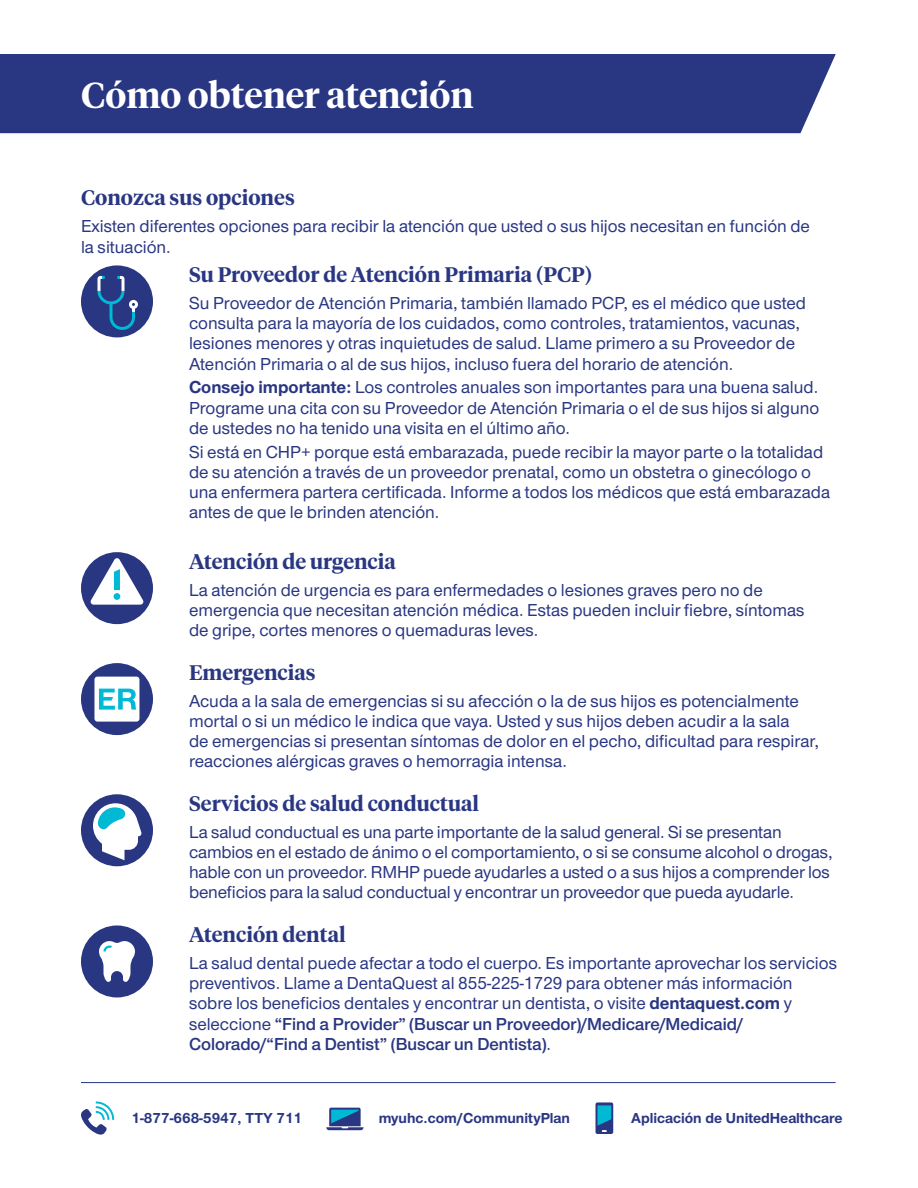
<style>
.page{position:relative;width:918px;height:1188px;background:#fff}
.page>*{position:absolute;margin:0;border:0;box-sizing:border-box;transform-origin:0 0}
.Head_3___REV{font:600 36px "UHC Serif Headline";color:#fff}
.Subhead___UHC_Serif{font:600 21px "UHC Serif Headline";color:#293682}
.Body{font:500 18px/20.2px "UHC Sans";color:#293682}
.t1{font:700 15px "UHC Sans";color:#293682}
.s1{font-weight:700}
.s2{font-weight:600}
</style>
<div class="page">
<hr style="left:81px;top:1082px;width:755px;height:1px;background:#293682">
<svg style="left:596px;top:1102px;width:17px;height:32px"></svg>
<svg style="left:326px;top:1108px;width:38px;height:22px"></svg>
<svg style="left:81px;top:1101px;width:33px;height:34px"></svg>
<div style="left:81px;top:265px;width:72px;height:72px;background:#293682;border-radius:50%"></div>
<svg style="left:98px;top:276px;width:40px;height:54px"></svg>
<div style="left:81px;top:552px;width:72px;height:72px;background:#293682;border-radius:50%"></div>
<svg style="left:90px;top:558px;width:54px;height:47px"></svg>
<div style="left:81px;top:663px;width:72px;height:72px;background:#293682;border-radius:50%"></div>
<div style="left:94px;top:677px;width:45px;height:45px;background:#fff;border-radius:3px"></div>
<svg style="left:99px;top:689px;width:37px;height:21px"></svg>
<div style="left:81px;top:794px;width:72px;height:72px;background:#293682;border-radius:50%"></div>
<svg style="left:93px;top:803px;width:49px;height:57px"></svg>
<div style="left:81px;top:925px;width:72px;height:72px;background:#293682;border-radius:50%"></div>
<svg style="left:99px;top:941px;width:36px;height:41px"></svg>
<div style="left:0;top:54px;width:836px;height:79px;background:#293682"></div>
<p class="Head_3___REV" style="left:81px;top:70px;width:394px">Cómo obtener atención</p>
<p class="Subhead___UHC_Serif" style="left:81px;top:184px;width:215px">Conozca sus opciones</p>
<p class="Body" style="left:81px;top:216px;width:731px">Existen diferentes opciones para recibir la atención que usted o sus hijos necesitan en función de la situación.</p>
<p class="Subhead___UHC_Serif" style="left:189px;top:260px;width:405px">Su Proveedor de Atención Primaria (PCP)</p>
<p class="Body" style="left:189px;top:292px;width:619px">Su Proveedor de Atención Primaria, también llamado PCP, es el médico que usted consulta para la mayoría de los cuidados, como controles, tratamientos, vacunas, lesiones menores y otras inquietudes de salud. Llame primero a su Proveedor de Atención Primaria o al de sus hijos, incluso fuera del horario de atención.</p>
<p class="Body" style="left:189px;top:377px;width:632px;text-align:justify"><span class="s1">Consejo importante:</span> Los controles anuales son importantes para una buena salud.<br>Programe una cita con su Proveedor de Atención Primaria o el de sus hijos si alguno de ustedes no ha tenido una visita en el último año.</p>
<p class="Body" style="left:189px;top:441px;width:643px">Si está en CHP+ porque está embarazada, puede recibir la mayor parte o la totalidad de su atención a través de un proveedor prenatal, como un obstetra o ginecólogo o una enfermera partera certificada. Informe a todos los médicos que está embarazada antes de que le brinden atención.</p>
<p class="Subhead___UHC_Serif" style="left:189px;top:547px;width:208px">Atención de urgencia</p>
<p class="Body" style="left:189px;top:579px;width:617px">La atención de urgencia es para enfermedades o lesiones graves pero no de emergencia que necesitan atención médica. Estas pueden incluir fiebre, síntomas de gripe, cortes menores o quemaduras leves.</p>
<p class="Subhead___UHC_Serif" style="left:189px;top:658px;width:128px">Emergencias</p>
<p class="Body" style="left:189px;top:690px;width:631px">Acuda a la sala de emergencias si su afección o la de sus hijos es potencialmente mortal o si un médico le indica que vaya. Usted y sus hijos deben acudir a la sala<br>de emergencias si presentan síntomas de dolor en el pecho, dificultad para respirar, reacciones alérgicas graves o hemorragia intensa.</p>
<p class="Subhead___UHC_Serif" style="left:189px;top:789px;width:291px">Servicios de salud conductual</p>
<p class="Body" style="left:189px;top:821px;width:645px">La salud conductual es una parte importante de la salud general. Si se presentan cambios en el estado de ánimo o el comportamiento, o si se consume alcohol o drogas, hable con un proveedor. RMHP puede ayudarles a usted o a sus hijos a comprender los beneficios para la salud conductual y encontrar un proveedor que pueda ayudarle.</p>
<p class="Subhead___UHC_Serif" style="left:189px;top:920px;width:158px">Atención dental</p>
<p class="Body" style="left:189px;top:952px;width:650px">La salud dental puede afectar a todo el cuerpo. Es importante aprovechar los servicios preventivos. Llame a DentaQuest al 855-225-1729 para obtener más información sobre los beneficios dentales y encontrar un dentista, o visite <span class="s1">dentaquest.com</span> y seleccione <span class="s2">“Find a Provider” (Buscar un Proveedor)/Medicare/Medicaid/ Colorado/“Find a Dentist” (Buscar un Dentista)</span>.</p>
<p class="t1" style="left:132px;top:1108px;width:172px">1-877-668-5947, TTY 711</p>
<p class="t1" style="left:379px;top:1108px;width:193px">myuhc.com/CommunityPlan</p>
<p class="t1" style="left:631px;top:1108px;width:213px">Aplicación de UnitedHealthcare</p>
</div>
